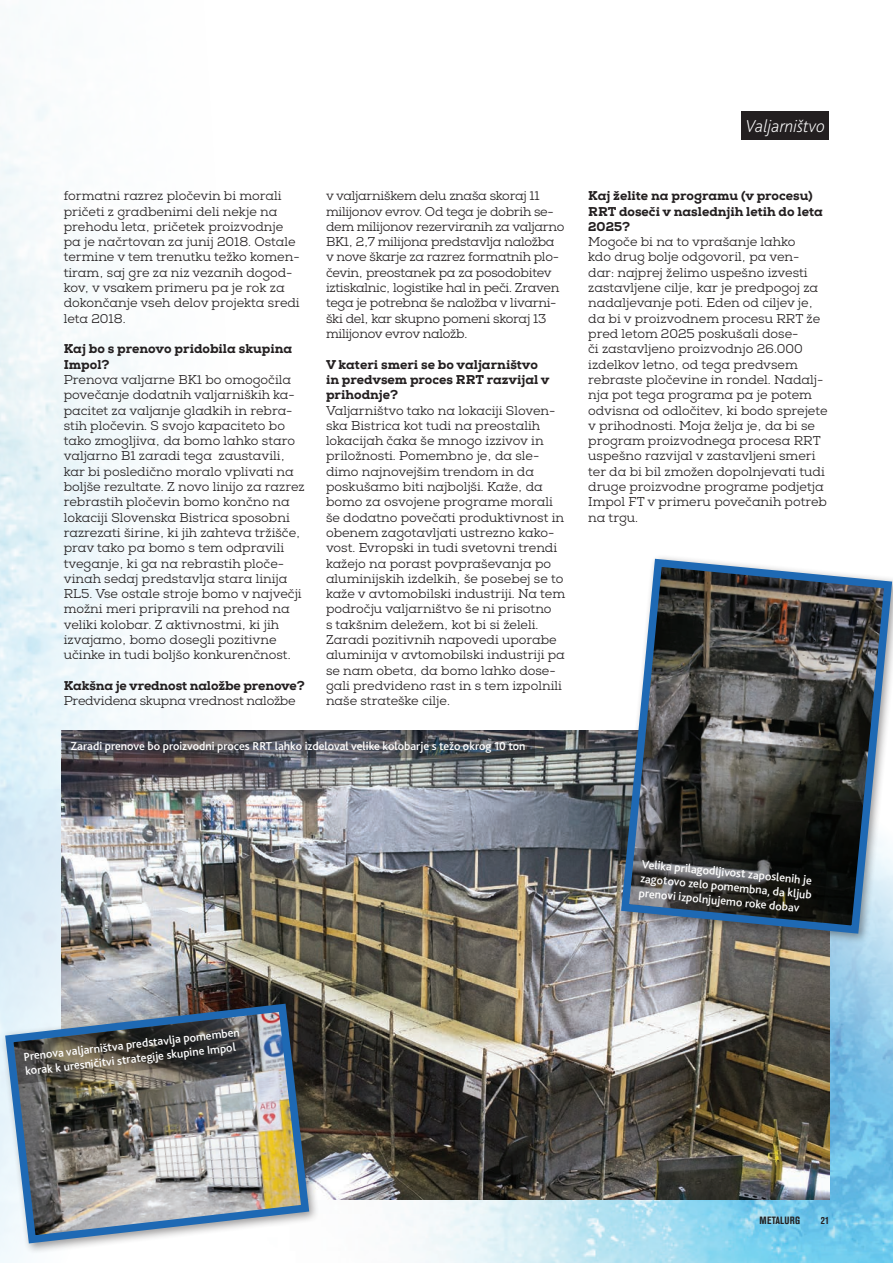
<style>
.page{position:relative;width:893px;height:1263px;background:#fff}
.page>*{position:absolute;margin:0;border:0;box-sizing:border-box;transform-origin:0 0}
.t1{font:italic 200 18px "Bliss 2";color:#fff}
.t2{font:12.75px/15.3px "Nexa Slab";color:#231f20}
.t3{font:12.75px/15.3px "Nexa Slab";letter-spacing:-.02em;color:#231f20}
.t4{font:800 12.75px/15.3px "Nexa Slab";color:#231f20}
.t5{font:500 12px/14.4px "Bliss 2";color:#fff}
.t6{font:700 condensed 10.5px "Akzidenz Grotesk BQ";letter-spacing:.02em;color:#231f20}
</style>
<div class="page">
<svg style="left:444px;top:944px;width:449px;height:319px;background:#97d2eb"></svg>
<img style="left:0;top:789px;width:62px;height:474px">
<div style="left:742px;top:111px;width:87px;height:29px;background:#231f20"></div>
<img style="left:62px;top:730px;width:767px;height:469px">
<div style="left:616px;top:554px;width:277px;height:390px;background:#231f20;opacity:.45"></div>
<svg style="left:617px;top:555px;width:276px;height:383px;background:#606569"></svg>
<div style="left:0;top:999px;width:320px;height:255px;background:#231f20;opacity:.45"></div>
<img style="left:1px;top:999px;width:312px;height:248px">
<svg style="left:62px;top:730px;width:472px;height:28px;background:#4d4e55"></svg>
<svg style="left:14px;top:1015px;width:241px;height:69px;background:#575d60"></svg>
<svg style="left:629px;top:848px;width:199px;height:75px;background:#32393e"></svg>
<p class="t2" style="left:64px;top:188px;width:237px">formatni razrez pločevin bi morali pričeti z gradbenimi deli nekje na prehodu leta, pričetek proizvodnje pa je načrtovan za junij 2018. Ostale termine v tem trenutku težko komen&shy;tiram, saj gre za niz vezanih dogod&shy;kov, v vsakem primeru pa je rok za dokončanje vseh delov projekta sredi leta 2018.</p>
<p class="t4" style="left:64px;top:341px;width:230px">Kaj bo s prenovo pridobila skupina<br>Impol?</p>
<p class="t2" style="left:64px;top:372px;width:242px">Prenova valjarne BK1 bo omogočila povečanje dodatnih valjarniških ka&shy;pacitet za valjanje gladkih in rebra&shy;stih pločevin. S svojo kapaciteto bo tako zmogljiva, da bomo lahko staro valjarno B1 zaradi tega zaustavili, kar bi posledično moralo vplivati na boljše rezultate. Z novo linijo za razrez rebrastih pločevin bomo končno na lokaciji Slovenska Bistrica sposobni razrezati širine, ki jih zahteva tržišče, prav tako pa bomo s tem odpravili tveganje, ki ga na rebrastih ploče&shy;vinah sedaj predstavlja stara linija RL5. Vse ostale stroje bomo v največji možni meri pripravili na prehod na veliki kolobar. Z aktivnostmi, ki jih izvajamo, bomo dosegli pozitivne učinke in tudi boljšo konkurenčnost.</p>
<p class="t4" style="left:64px;top:678px;width:242px">Kakšna je vrednost naložbe prenove?</p>
<p class="t3" style="left:64px;top:693px;width:233px">Predvidena skupna vrednost naložbe</p>
<p class="t3" style="left:326px;top:188px;width:240px">v valjarniškem delu znaša skoraj 11 milijonov evrov. Od tega je dobrih se&shy;dem milijonov rezerviranih za valjarno BK1, 2,7 milijona predstavlja naložba v nove škarje za razrez formatnih plo&shy;čevin, preostanek pa za posodobitev iztiskalnic, logistike hal in peči. Zraven tega je potrebna še naložba v livarni&shy;ški del, kar skupno pomeni skoraj 13 milijonov evrov naložb.</p>
<p class="t4" style="left:326px;top:357px;width:225px">V kateri smeri se bo valjarništvo in predvsem proces RRT razvijal v prihodnje?</p>
<p class="t2" style="left:326px;top:403px;width:241px">Valjarništvo tako na lokaciji Sloven&shy;ska Bistrica kot tudi na preostalih lokacijah čaka še mnogo izzivov in priložnosti. Pomembno je, da sle&shy;dimo najnovejšim trendom in da poskušamo biti najboljši. Kaže, da bomo za osvojene programe morali še dodatno povečati produktivnost in obenem zagotavljati ustrezno kako&shy;vost. Evropski in tudi svetovni trendi kažejo na porast povpraševanja po aluminijskih izdelkih, še posebej se to kaže v avtomobilski industriji. Na tem področju valjarništvo še ni prisotno<br>s takšnim deležem, kot bi si želeli.<br>Zaradi pozitivnih napovedi uporabe aluminija v avtomobilski industriji pa se nam obeta, da bomo lahko dose&shy;gali predvideno rast in s tem izpolnili naše strateške cilje.</p>
<p class="t5" style="left:71px;top:738px;width:457px">Zaradi prenove bo proizvodni proces RRT lahko izdeloval velike kolobarje s težo okrog 10 ton</p>
<h1 class="t1" style="left:746px;top:115px;width:81px">Valjarništvo</h1>
<p class="t4" style="left:588px;top:188px;width:236px">Kaj želite na programu (v procesu)<br>RRT doseči v naslednjih letih do leta<br>2025?</p>
<p class="t2" style="left:588px;top:234px;width:241px">Mogoče bi na to vprašanje lahko<br>kdo drug bolje odgovoril, pa ven&shy;dar: najprej želimo uspešno izvesti zastavljene cilje, kar je predpogoj za nadaljevanje poti. Eden od ciljev je, da bi v proizvodnem procesu RRT že pred letom 2025 poskušali dose-<br>či zastavljeno proizvodnjo 26.000 izdelkov letno, od tega predvsem rebraste pločevine in rondel. Nadalj&shy;nja pot tega programa pa je potem odvisna od odločitev, ki bodo sprejete v prihodnosti. Moja želja je, da bi se program proizvodnega procesa RRT uspešno razvijal v zastavljeni smeri ter da bi bil zmožen dopolnjevati tudi druge proizvodne programe podjetja Impol FT v primeru povečanih potreb na trgu.</p>
<p class="t5" style="left:643px;top:856px;width:174px;text-align:justify;rotate:6deg">Velika prilagodljivost zaposlenih je zagotovo zelo pomembna, da kljub prenovi izpolnjujemo roke dobav</p>
<p class="t5" style="left:23px;top:1048px;width:219px;rotate:-6deg">Prenova valjarništva predstavlja pomemben korak k uresničitvi strategije skupine Impol</p>
<p class="t6" style="left:759px;top:1214px;width:42px">METALURG</p>
<p class="t6" style="left:821px;top:1214px;width:10px">21</p>
</div>
